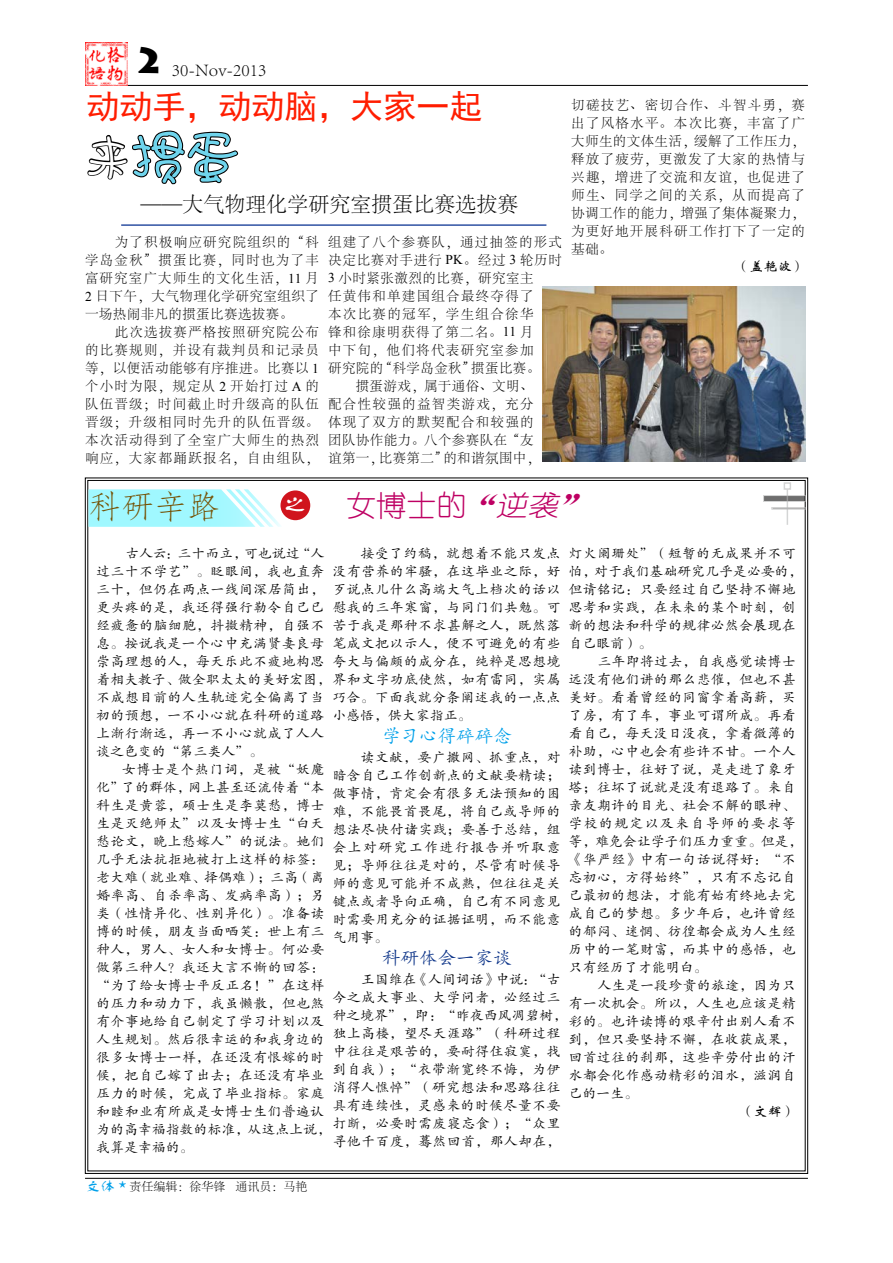
<style>
.page{position:relative;width:893px;height:1263px;background:#fff}
.page>*{position:absolute;margin:0;border:0;box-sizing:border-box;transform-origin:0 0}
.t1{font:54px "H Yj 2 gs G Bpc EUC H";color:#6fd4ec}
.t2{font:33px "Sim Hei";color:#ff1d00}
.t3{font:33px "FZFSJW GB1 0";color:#734f00}
.t4{font:30px "You Yuan";color:#be0063}
.t5{font:24px "FZSTK GBK1 0";color:#fff}
.t6{font:300 21px "Adobe Song Std";color:#010000}
.t7{font:300 18px "Adobe Song Std";color:#000}
.t8{font:18px "FZKTJW GB1 0";letter-spacing:.03em;color:#00a0e9}
.t9{font:18px "FZKTJW GB1 0";letter-spacing:.03em;color:#0c3388}
.t10{font:13.5px/18px "FZKTJW GB1 0";letter-spacing:.06em;color:#000}
.t11{font:300 13.5px/18px "Adobe Song Std";letter-spacing:.09em;color:#000;text-align:justify}
.t12{font:13.5px "FZKTJW GB1 0";letter-spacing:.03em;color:#000}
.t13{font:300 13.5px "Adobe Song Std";letter-spacing:.03em;color:#000}
.t14{font:300 13.5px "Adobe Song Std";letter-spacing:.055em;color:#000}
.t15{font:300 13.5px "Adobe Song Std";letter-spacing:.035em;color:#000}
.t16{font:13.5px "FZKTJW GB1 0";letter-spacing:.085em;color:#000}
.t17{font:13.5px "FZWBK GBK1 0";color:#000}
.t18{font:300 12px "Adobe Song Std";color:#000}
.s1{font-family:"Lithos Pro";font-weight:900;font-size:36px}
.s2{font-size:45px;color:#fff}
.s3{font-family:"FZKTK GBK1 0";font-weight:400}
.s4{font-family:"Times New Roman";font-weight:400}
.s5{font-style:italic;font-size:27.6px}
.s6{font-family:"FZSTK GBK1 0";font-weight:400;font-size:15px;color:#00a0e9}
.s7{font-family:"FZKTK GBK1 0";font-weight:400;font-size:15px;color:#00a0e9}
</style>
<div class="page">
<hr style="left:85px;top:85px;width:723px;height:1px;background:#000">
<hr style="left:85px;top:1178px;width:723px;height:1px;background:#000">
<hr style="left:121px;top:224px;width:425px;height:2px;background:#2f52a3">
<svg style="left:87px;top:130px;width:152px;height:55px"></svg>
<svg style="left:85px;top:477px;width:723px;height:697px"></svg>
<img style="left:542px;top:286px;width:264px;height:176px">
<svg style="left:88px;top:489px;width:194px;height:38px;background:#b2f9fe"></svg>
<div style="left:280px;top:490px;width:30px;height:30px;background:#d0121b;border-radius:50%"></div>
<svg style="left:763px;top:495px;width:43px;height:14px"></svg>
<div style="left:772px;top:507px;width:33px;height:2px;border:1px solid #b5b6b6"></div>
<hr style="left:787px;top:489px;width:1px;height:36px;background:#b5b6b6">
<div style="left:784px;top:482px;width:7px;height:8px;border:2px solid #b5b6b6"></div>
<img style="left:85px;top:43px;width:43px;height:42px">
<h3 class="t7" style="left:135px;top:59px;width:133px"><span class="s1">2</span> 30-Nov-2013</h3>
<h2 class="t2" style="left:86px;top:90px;width:398px">动动手，动动脑，大家一起</h2>
<h1 class="t1" style="left:86px;top:130px;width:155px"><span class="s2">来</span>掼蛋</h1>
<h3 class="t6" style="left:140px;top:193px;width:379px"><span class="s3">——</span>大气物理化学研究室掼蛋比赛选拔赛</h3>
<p class="t11" style="left:85px;top:234px;width:236px;text-indent:30px">为了积极响应研究院组织的“科学岛金秋”掼蛋比赛，同时也为了丰富研究室广大师生的文化生活，<span class="s4">11</span> 月<span class="s4">2</span> 日下午，大气物理化学研究室组织了一场热闹非凡的掼蛋比赛选拔赛。</p>
<p class="t11" style="left:85px;top:324px;width:236px;text-indent:30px">此次选拔赛严格按照研究院公布的比赛规则，并设有裁判员和记录员等，以便活动能够有序推进。比赛以 <span class="s4">1</span>个小时为限，规定从 <span class="s4">2</span> 开始打过 <span class="s4">A</span> 的队伍晋级；时间截止时升级高的队伍晋级；升级相同时先升的队伍晋级。本次活动得到了全室广大师生的热烈响应，大家都踊跃报名，自由组队，</p>
<p class="t11" style="left:328px;top:233px;width:235px">组建了八个参赛队，通过抽签的形式</p>
<p class="t14" style="left:328px;top:252px;width:235px">决定比赛对手进行 <span class="s4">PK</span>。经过 <span class="s4">3</span> 轮历时</p>
<p class="t15" style="left:328px;top:270px;width:207px"><span class="s4">3</span> 小时紧张激烈的比赛，研究室主</p>
<p class="t11" style="left:328px;top:287px;width:207px">任黄伟和单建国组合最终夺得了</p>
<p class="t11" style="left:328px;top:305px;width:207px">本次比赛的冠军，学生组合徐华</p>
<p class="t11" style="left:328px;top:323px;width:207px">锋和徐康明获得了第二名。<span class="s4">11</span> 月</p>
<p class="t11" style="left:328px;top:341px;width:207px">中下旬，他们将代表研究室参加</p>
<p class="t13" style="left:328px;top:360px;width:214px">研究院的“科学岛金秋”掼蛋比赛。</p>
<p class="t13" style="left:356px;top:378px;width:179px">掼蛋游戏，属于通俗、文明、</p>
<p class="t11" style="left:328px;top:395px;width:207px">配合性较强的益智类游戏，充分</p>
<p class="t11" style="left:328px;top:413px;width:207px">体现了双方的默契配合和较强的</p>
<p class="t13" style="left:328px;top:432px;width:207px">团队协作能力。八个参赛队在“友</p>
<p class="t13" style="left:328px;top:450px;width:214px">谊第一，比赛第二”的和谐氛围中，</p>
<p class="t11" style="left:571px;top:96px;width:235px">切磋技艺、密切合作、斗智斗勇，赛出了风格水平。本次比赛，丰富了广大师生的文体生活，缓解了工作压力，释放了疲劳，更激发了大家的热情与兴趣，增进了交流和友谊，也促进了师生、同学之间的关系，从而提高了协调工作的能力，增强了集体凝聚力，为更好地开展科研工作打下了一定的基础。</p>
<p class="t17" style="left:736px;top:260px;width:71px">（盖艳波）</p>
<h2 class="t3" style="left:88px;top:489px;width:133px">科研辛路</h2>
<h3 class="t5" style="left:283px;top:492px;width:25px">之</h3>
<h3 class="t4" style="left:347px;top:489px;width:251px">女博士的<span class="s5">“逆袭”</span></h3>
<p class="t10" style="left:333px;top:544px;width:229px;text-align:justify;text-indent:28px">接受了约稿，就想着不能只发点没有营养的牢骚，在这毕业之际，好歹说点儿什么高端大气上档次的话以慰我的三年寒窗，与同门们共勉。可苦于我是那种不求甚解之人，既然落笔成文把以示人，便不可避免的有些夸大与偏颇的成分在，纯粹是思想境</p>
<p class="t10" style="left:333px;top:688px;width:229px">巧合。下面我就分条阐述我的一点点小感悟，供大家指正。</p>
<h3 class="t8" style="left:382px;top:726px;width:131px">学习心得碎碎念</h3>
<p class="t10" style="left:333px;top:748px;width:229px;text-align:justify;text-indent:28px">读文献，要广撒网、抓重点，对暗含自己工作创新点的文献要精读；做事情，肯定会有很多无法预知的困难，不能畏首畏尾，将自己或导师的想法尽快付诸实践；要善于总结，组会上对研究工作进行报告并听取意见；导师往往是对的，尽管有时候导师的意见可能并不成熟，但往往是关键点或者导向正确，自己有不同意见时需要用充分的证据证明，而不能意气用事。</p>
<h3 class="t9" style="left:382px;top:948px;width:131px">科研体会一家谈</h3>
<p class="t10" style="left:333px;top:970px;width:236px;text-indent:28px">王国维在《人间词话》中说：“古今之成大事业、大学问者，必经过三种之境界”，即：“昨夜西风凋碧树，独上高楼，望尽天涯路”（科研过程中往往是艰苦的，要耐得住寂寞，找到自我）；“衣带渐宽终不悔，为伊消得人憔悴”（研究想法和思路往往具有连续性，灵感来的时候尽量不要打断，必要时需废寝忘食）；“众里寻他千百度，蓦然回首，那人却在，</p>
<p class="t12" style="left:125px;top:546px;width:200px">古人云：三十而立，可也说过“人</p>
<p class="t10" style="left:97px;top:562px;width:229px">过三十不学艺”。眨眼间，我也直奔</p>
<p class="t10" style="left:97px;top:580px;width:229px">三十，但仍在两点一线间深居简出，</p>
<p class="t10" style="left:97px;top:598px;width:229px">更头疼的是，我还得强行勒令自己已</p>
<p class="t10" style="left:97px;top:616px;width:229px">经疲惫的脑细胞，抖擞精神，自强不</p>
<p class="t10" style="left:97px;top:634px;width:229px">息。按说我是一个心中充满贤妻良母</p>
<p class="t10" style="left:97px;top:652px;width:229px">崇高理想的人，每天乐此不疲地构思</p>
<p class="t12" style="left:97px;top:672px;width:465px">着相夫教子、做全职太太的美好宏图，界和文字功底使然，如有雷同，实属</p>
<p class="t10" style="left:97px;top:688px;width:229px">不成想目前的人生轨迹完全偏离了当</p>
<p class="t10" style="left:97px;top:706px;width:229px">初的预想，一不小心就在科研的道路</p>
<p class="t10" style="left:97px;top:724px;width:229px">上渐行渐远，再一不小心就成了人人</p>
<p class="t12" style="left:97px;top:744px;width:168px">谈之色变的“第三类人”。</p>
<p class="t16" style="left:122px;top:762px;width:204px">女博士是个热门词，是被“妖魔</p>
<p class="t12" style="left:97px;top:780px;width:229px">化”了的群体，网上甚至还流传着“本</p>
<p class="t10" style="left:97px;top:796px;width:229px">科生是黄蓉，硕士生是李莫愁，博士</p>
<p class="t10" style="left:97px;top:814px;width:229px">生是灭绝师太”以及女博士生“白天</p>
<p class="t10" style="left:97px;top:832px;width:229px">愁论文，晚上愁嫁人”的说法。她们</p>
<p class="t10" style="left:97px;top:850px;width:229px">几乎无法抗拒地被打上这样的标签：</p>
<p class="t12" style="left:97px;top:870px;width:229px">老大难（就业难、择偶难）；三高（离</p>
<p class="t10" style="left:97px;top:886px;width:229px">婚率高、自杀率高、发病率高）；另</p>
<p class="t10" style="left:97px;top:904px;width:229px">类（性情异化、性别异化）。准备读</p>
<p class="t10" style="left:97px;top:922px;width:229px">博的时候，朋友当面哂笑：世上有三</p>
<p class="t10" style="left:97px;top:940px;width:229px">种人，男人、女人和女博士。何必要</p>
<p class="t10" style="left:97px;top:958px;width:229px">做第三种人？我还大言不惭的回答：</p>
<p class="t10" style="left:97px;top:976px;width:229px">“为了给女博士平反正名！”在这样</p>
<p class="t10" style="left:97px;top:994px;width:229px">的压力和动力下，我虽懒散，但也煞</p>
<p class="t10" style="left:97px;top:1012px;width:229px">有介事地给自己制定了学习计划以及</p>
<p class="t10" style="left:97px;top:1030px;width:229px">人生规划。然后很幸运的和我身边的</p>
<p class="t10" style="left:97px;top:1048px;width:229px">很多女博士一样，在还没有恨嫁的时</p>
<p class="t10" style="left:97px;top:1066px;width:229px">候，把自己嫁了出去；在还没有毕业</p>
<p class="t10" style="left:97px;top:1084px;width:229px">压力的时候，完成了毕业指标。家庭</p>
<p class="t10" style="left:97px;top:1102px;width:229px">和睦和业有所成是女博士生们普遍认</p>
<p class="t12" style="left:97px;top:1122px;width:236px">为的高幸福指数的标准，从这点上说，</p>
<p class="t10" style="left:97px;top:1138px;width:98px">我算是幸福的。</p>
<p class="t10" style="left:569px;top:544px;width:235px">灯火阑珊处”（短暂的无成果并不可怕，对于我们基础研究几乎是必要的，但请铭记：只要经过自己坚持不懈地思考和实践，在未来的某个时刻，创新的想法和科学的规律必然会展现在自己眼前）。</p>
<p class="t10" style="left:569px;top:652px;width:235px;text-indent:29px">三年即将过去，自我感觉读博士远没有他们讲的那么悲催，但也不甚美好。看着曾经的同窗拿着高薪，买了房，有了车，事业可谓所成。再看看自己，每天没日没夜，拿着微薄的补助，心中也会有些许不甘。一个人读到博士，往好了说，是走进了象牙塔；往坏了说就是没有退路了。来自亲友期许的目光、社会不解的眼神、学校的规定以及来自导师的要求等等，难免会让学子们压力重重。但是，《华严经》中有一句话说得好：“不忘初心，方得始终”，只有不忘记自己最初的想法，才能有始有终地去完成自己的梦想。多少年后，也许曾经的郁闷、迷惘、彷徨都会成为人生经历中的一笔财富，而其中的感悟，也只有经历了才能明白。</p>
<p class="t10" style="left:569px;top:976px;width:228px;text-align:justify;text-indent:29px">人生是一段珍贵的旅途，因为只有一次机会。所以，人生也应该是精彩的。也许读博的艰辛付出别人看不到，但只要坚持不懈，在收获成果，回首过往的刹那，这些辛劳付出的汗水都会化作感动精彩的泪水，滋润自己的一生。</p>
<p class="t17" style="left:740px;top:1104px;width:57px">（文辉）</p>
<p class="t18" style="left:85px;top:1180px;width:224px"><span class="s6">文体</span> <span class="s7">*</span> 责任编辑：徐华锋 通讯员：马艳</p>
</div>
